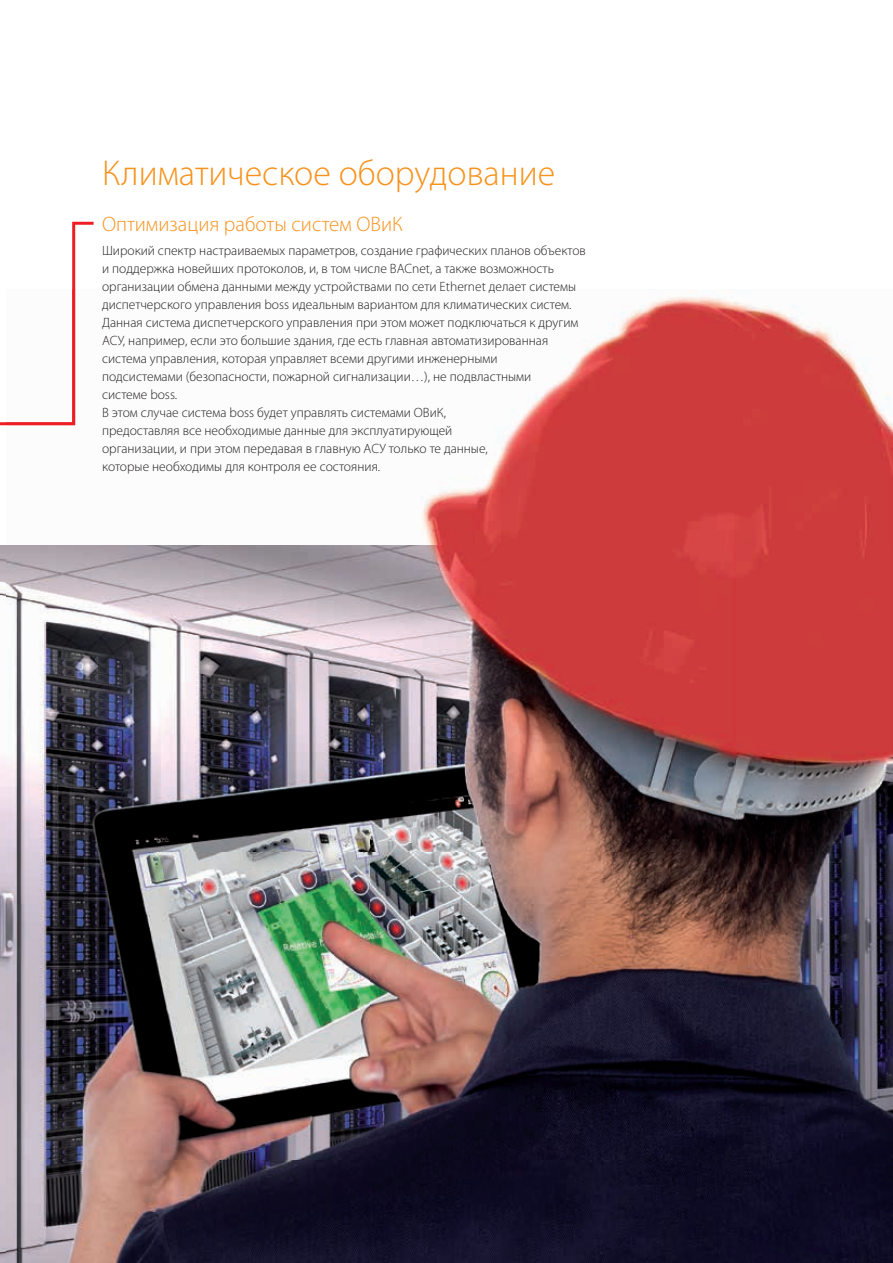
<style>
.page{position:relative;width:893px;height:1263px;background:#fff}
.page>*{position:absolute;margin:0;border:0;box-sizing:border-box;transform-origin:0 0}
.t1{font:300 36px "Myriad Pro";color:#f7931d}
.t2{font:300 21px "Myriad Pro";color:#f7931d}
.t3{font:300 13.5px/18px "Myriad Pro";color:#231f20}
</style>
<div class="page">
<img style="left:1px;top:545px;width:892px;height:718px">
<img style="left:0;top:545px;width:1px;height:718px">
<svg style="left:0;top:222px;width:94px;height:203px"></svg>
<img style="left:6px;top:289px;width:887px;height:256px">
<img style="left:6px;top:289px;width:69px;height:136px">
<h1 class="t1" style="left:102px;top:151px;width:455px">Климатическое оборудование</h1>
<h2 class="t2" style="left:102px;top:211px;width:302px">Оптимизация работы систем ОВиК</h2>
<p class="t3" style="left:102px;top:241px;width:485px">Широкий спектр настраиваемых параметров, создание графических планов объектов и поддержка новейших протоколов, и, в том числе BACnet, а также возможность организации обмена данными между устройствами по сети Ethernet делает системы диспетчерского управления boss идеальным вариантом для климатических систем.<br>Данная система диспетчерского управления при этом может подключаться к другим АСУ, например, если это большие здания, где есть главная автоматизированная система управления, которая управляет всеми другими инженерными<br>подсистемами (безопасности, пожарной сигнализации…), не подвластными<br>системе boss.<br>В этом случае система boss будет управлять системами ОВиК,<br>предоставляя все необходимые данные для эксплуатирующей<br>организации, и при этом передавая в главную АСУ только те данные,<br>которые необходимы для контроля ее состояния.</p>
</div>
